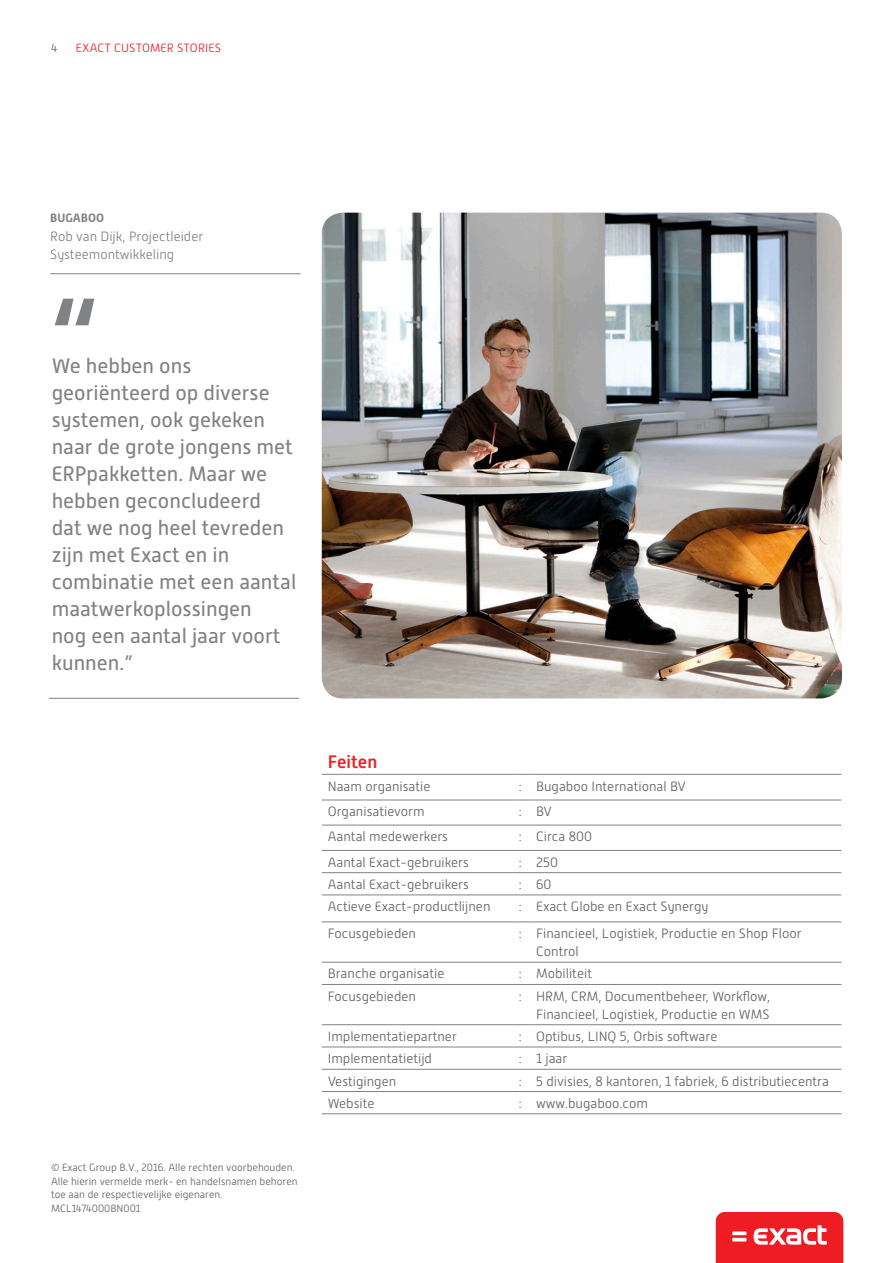
<style>
.page{position:relative;width:893px;height:1263px;background:#fff}
.page>*{position:absolute;margin:0;border:0;box-sizing:border-box;transform-origin:0 0}
.Quote__Quotation_mar{font:700 105px "Alwyn New";color:#808285}
.Quote__Text{font:21px/27px "Alwyn New";color:#808285}
.Table__Facts{font:500 18px "Alwyn New";color:#ee1d23}
.Table__Company_info{font:300 13.5px/18px "Alwyn New";color:#636366}
.Quote__Name__Positio{font:300 13.5px/18px "Alwyn New";color:#808285}
.Top__Page_title___nu{font:300 12px "Alwyn New";letter-spacing:.01em;color:#ee1d23}
.Quote__Company_name{font:700 12px "Alwyn New";color:#808285}
.Top__Page_title___nu-2{font:300 12px "Alwyn New";color:#636366}
.Footer__Legal___item{font:300 10.5px "Alwyn New";color:#636366}
</style>
<div class="page">
<svg style="left:716px;top:1212px;width:127px;height:51px;background:#f03a3f"></svg>
<hr style="left:322px;top:774px;width:191px;height:1px;background:#808285">
<svg style="left:513px;top:774px;width:17px;height:1px"></svg>
<hr style="left:530px;top:774px;width:311px;height:1px;background:#808285">
<hr style="left:322px;top:800px;width:191px;height:1px;background:#808285">
<svg style="left:513px;top:800px;width:17px;height:1px"></svg>
<hr style="left:530px;top:800px;width:311px;height:1px;background:#808285">
<hr style="left:322px;top:825px;width:191px;height:1px;background:#808285">
<svg style="left:513px;top:825px;width:17px;height:1px"></svg>
<hr style="left:530px;top:825px;width:311px;height:1px;background:#808285">
<hr style="left:322px;top:850px;width:191px;height:1px;background:#808285">
<hr style="left:322px;top:872px;width:191px;height:1px;background:#808285">
<hr style="left:322px;top:894px;width:191px;height:1px;background:#808285">
<hr style="left:322px;top:921px;width:191px;height:1px;background:#808285">
<hr style="left:322px;top:962px;width:191px;height:1px;background:#808285">
<hr style="left:322px;top:984px;width:191px;height:1px;background:#808285">
<hr style="left:322px;top:1024px;width:191px;height:1px;background:#808285">
<hr style="left:322px;top:1046px;width:191px;height:1px;background:#808285">
<hr style="left:322px;top:1069px;width:191px;height:1px;background:#808285">
<hr style="left:322px;top:1091px;width:191px;height:1px;background:#808285">
<hr style="left:322px;top:1113px;width:191px;height:1px;background:#808285">
<svg style="left:513px;top:850px;width:17px;height:1px"></svg>
<svg style="left:513px;top:872px;width:17px;height:1px"></svg>
<svg style="left:513px;top:894px;width:17px;height:1px"></svg>
<svg style="left:513px;top:921px;width:17px;height:1px"></svg>
<svg style="left:513px;top:962px;width:17px;height:1px"></svg>
<svg style="left:513px;top:984px;width:17px;height:1px"></svg>
<svg style="left:513px;top:1024px;width:17px;height:1px"></svg>
<svg style="left:513px;top:1046px;width:17px;height:1px"></svg>
<svg style="left:513px;top:1069px;width:17px;height:1px"></svg>
<svg style="left:513px;top:1091px;width:17px;height:1px"></svg>
<svg style="left:513px;top:1113px;width:17px;height:1px"></svg>
<hr style="left:530px;top:850px;width:311px;height:1px;background:#808285">
<hr style="left:530px;top:872px;width:311px;height:1px;background:#808285">
<hr style="left:530px;top:894px;width:311px;height:1px;background:#808285">
<hr style="left:530px;top:921px;width:311px;height:1px;background:#808285">
<hr style="left:530px;top:962px;width:311px;height:1px;background:#808285">
<hr style="left:530px;top:984px;width:311px;height:1px;background:#808285">
<hr style="left:530px;top:1024px;width:311px;height:1px;background:#808285">
<hr style="left:530px;top:1046px;width:311px;height:1px;background:#808285">
<hr style="left:530px;top:1069px;width:311px;height:1px;background:#808285">
<hr style="left:530px;top:1091px;width:311px;height:1px;background:#808285">
<hr style="left:530px;top:1113px;width:311px;height:1px;background:#808285">
<hr style="left:50px;top:273px;width:250px;height:1px;background:#808285">
<hr style="left:49px;top:698px;width:250px;height:1px;background:#808285">
<img style="left:322px;top:213px;width:520px;height:485px">
<p class="Top__Page_title___nu-2" style="left:51px;top:41px;width:8px">4</p>
<p class="Top__Page_title___nu" style="left:76px;top:41px;width:147px">EXACT CUSTOMER STORIES</p>
<p class="Quote__Company_name" style="left:50px;top:211px;width:55px">BUGABOO</p>
<p class="Quote__Name__Positio" style="left:50px;top:228px;width:155px">Rob van Dijk, Projectleider<br>Systeemontwikkeling</p>
<p class="Quote__Quotation_mar" style="left:49px;top:275px;width:51px">“</p>
<p class="Quote__Text" style="left:52px;top:352px;width:246px">We hebben ons georiënteerd op diverse systemen, ook gekeken naar de grote jongens met<br>ERPpakketten. Maar we hebben geconcludeerd dat we nog heel tevreden zijn met Exact en in combinatie met een aantal maatwerkoplossingen<br>nog een aantal jaar voort kunnen.”</p>
<p class="Footer__Legal___item" style="left:51px;top:1162px;width:245px">© Exact Group B.V., 2016. Alle rechten voorbehouden.</p>
<p class="Footer__Legal___item" style="left:51px;top:1175px;width:248px">Alle hierin vermelde merk- en handelsnamen behoren</p>
<p class="Footer__Legal___item" style="left:51px;top:1189px;width:173px">toe aan de respectievelijke eigenaren.</p>
<p class="Footer__Legal___item" style="left:51px;top:1202px;width:91px">MCL1474000BN001</p>
<p class="Table__Facts" style="left:328px;top:752px;width:51px">Feiten</p>
<p class="Table__Company_info" style="left:328px;top:777px;width:104px">Naam organisatie</p>
<p class="Table__Company_info" style="left:519px;top:777px;width:4px">:</p>
<p class="Table__Company_info" style="left:536px;top:777px;width:151px">Bugaboo International BV</p>
<p class="Table__Company_info" style="left:328px;top:803px;width:98px">Organisatievorm</p>
<p class="Table__Company_info" style="left:519px;top:803px;width:4px">:</p>
<p class="Table__Company_info" style="left:536px;top:803px;width:18px">BV</p>
<p class="Table__Company_info" style="left:328px;top:828px;width:122px">Aantal medewerkers</p>
<p class="Table__Company_info" style="left:519px;top:828px;width:4px">:</p>
<p class="Table__Company_info" style="left:536px;top:828px;width:57px">Circa 800</p>
<p class="Table__Company_info" style="left:328px;top:853px;width:143px">Aantal Exact-gebruikers</p>
<p class="Table__Company_info" style="left:519px;top:853px;width:4px">:</p>
<p class="Table__Company_info" style="left:536px;top:853px;width:23px">250</p>
<p class="Table__Company_info" style="left:328px;top:875px;width:143px">Aantal Exact-gebruikers</p>
<p class="Table__Company_info" style="left:519px;top:875px;width:4px">:</p>
<p class="Table__Company_info" style="left:536px;top:875px;width:17px">60</p>
<p class="Table__Company_info" style="left:328px;top:897px;width:164px">Actieve Exact-productlijnen</p>
<p class="Table__Company_info" style="left:519px;top:897px;width:4px">:</p>
<p class="Table__Company_info" style="left:536px;top:897px;width:174px">Exact Globe en Exact Synergy</p>
<p class="Table__Company_info" style="left:328px;top:924px;width:90px">Focusgebieden</p>
<p class="Table__Company_info" style="left:519px;top:924px;width:4px">:</p>
<p class="Table__Company_info" style="left:536px;top:924px;width:267px">Financieel, Logistiek, Productie en Shop Floor<br>Control</p>
<p class="Table__Company_info" style="left:328px;top:965px;width:118px">Branche organisatie</p>
<p class="Table__Company_info" style="left:519px;top:965px;width:4px">:</p>
<p class="Table__Company_info" style="left:536px;top:965px;width:57px">Mobiliteit</p>
<p class="Table__Company_info" style="left:328px;top:987px;width:90px">Focusgebieden</p>
<p class="Table__Company_info" style="left:519px;top:987px;width:4px">:</p>
<p class="Table__Company_info" style="left:536px;top:987px;width:236px">HRM, CRM, Documentbeheer, Workflow,</p>
<p class="Table__Company_info" style="left:536px;top:1005px;width:235px">Financieel, Logistiek, Productie en WMS</p>
<p class="Table__Company_info" style="left:328px;top:1027px;width:131px">Implementatiepartner</p>
<p class="Table__Company_info" style="left:519px;top:1027px;width:4px">:</p>
<p class="Table__Company_info" style="left:536px;top:1027px;width:183px">Optibus, LINQ 5, Orbis software</p>
<p class="Table__Company_info" style="left:328px;top:1050px;width:106px">Implementatietijd</p>
<p class="Table__Company_info" style="left:519px;top:1050px;width:4px">:</p>
<p class="Table__Company_info" style="left:536px;top:1050px;width:33px">1 jaar</p>
<p class="Table__Company_info" style="left:328px;top:1072px;width:70px">Vestigingen</p>
<p class="Table__Company_info" style="left:519px;top:1072px;width:4px">:</p>
<p class="Table__Company_info" style="left:536px;top:1072px;width:294px">5 divisies, 8 kantoren, 1 fabriek, 6 distributiecentra</p>
<p class="Table__Company_info" style="left:328px;top:1094px;width:48px">Website</p>
<p class="Table__Company_info" style="left:519px;top:1094px;width:4px">:</p>
<p class="Table__Company_info" style="left:536px;top:1094px;width:113px">www.bugaboo.com</p>
</div>
